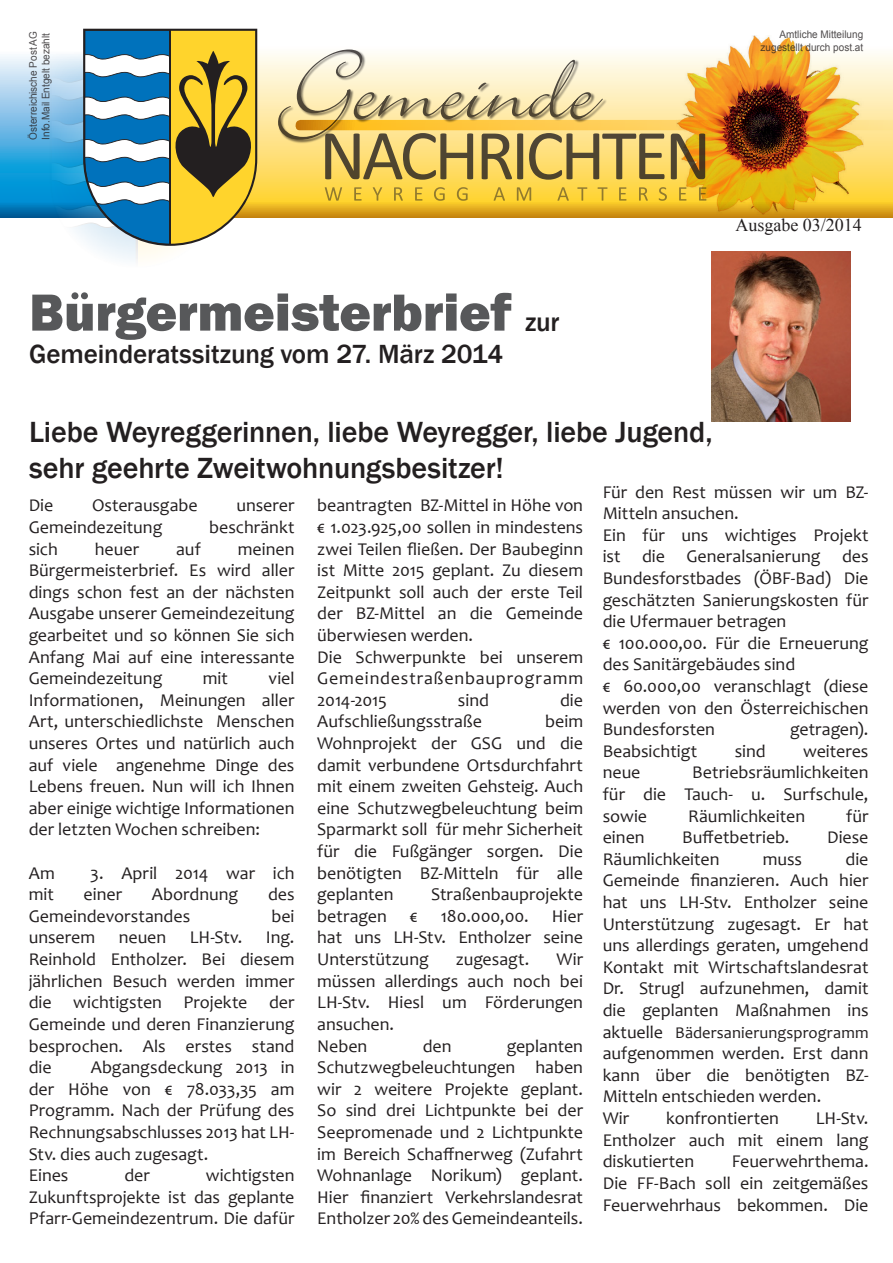
<style>
.page{position:relative;width:893px;height:1263px;background:#fff}
.page>*{position:absolute;margin:0;border:0;box-sizing:border-box;transform-origin:0 0}
.t1{font:800 54px "Franklin Gothic";letter-spacing:-.005em;color:#57585a}
.t2{font:500 30px "Franklin Gothic";letter-spacing:-.005em;color:#231f20}
.t3{font:500 27px "Franklin Gothic";letter-spacing:-.005em;color:#231f20}
.t4{font:18px/21.6px "Candara";color:#231f20;text-align:justify}
.t5{font:18px "Times New Roman";color:#231f20}
.t6{font:16.5px "Candara";letter-spacing:.005em;color:#231f20}
.t7{font:10.5px/12.6px "Arial";color:#231f20;text-align:right;scale:.95 1}
.s1{font-weight:500;font-size:27px;color:#231f20}
.s2{font-size:18px}
</style>
<div class="page">
<img style="left:729px;top:36px;width:79px;height:11px">
<svg style="left:0;top:56px;width:49px;height:161px;background:#60b4e1"></svg>
<svg style="left:257px;top:47px;width:636px;height:170px;background:#edc246"></svg>
<svg style="left:49px;top:29px;width:208px;height:231px"></svg>
<svg style="left:325px;top:187px;width:381px;height:14px;background:#ecc539"></svg>
<img style="left:278px;top:50px;width:615px;height:130px">
<img style="left:711px;top:251px;width:139px;height:170px">
<p class="t7" style="left:27px;top:140px;width:116px;text-align:left;rotate:-90deg">Österreichische Post AG<br>Info.Mail Entgelt bezahlt</p>
<p class="t1" style="left:29px;top:277px;width:532px">Bürgermeisterbrief <span class="s1">zur</span></p>
<p class="t3" style="left:29px;top:337px;width:476px">Gemeinderatssitzung vom 27. März 2014</p>
<p class="t7" style="left:761px;top:28px;width:109px">Amtliche Mitteilung zugestellt durch post.at</p>
<p class="t5" style="left:735px;top:213px;width:128px">Ausgabe 03/2014</p>
<p class="t2" style="left:29px;top:414px;width:685px">Liebe Weyreggerinnen, liebe Weyregger, liebe Jugend,</p>
<p class="t2" style="left:29px;top:450px;width:476px">sehr geehrte Zweitwohnungsbesitzer!</p>
<p class="t4" style="left:603px;top:481px;width:267px">Für den Rest müssen wir um BZ-<br>Mitteln ansuchen.</p>
<p class="t4" style="left:603px;top:524px;width:267px">Ein für uns wichtiges Projekt ist die Generalsanierung des Bundesforstbades (ÖBF-Bad) Die geschätzten Sanierungskosten für die Ufermauer betragen</p>
<p class="t4" style="left:603px;top:632px;width:267px">€ 100.000,00. Für die Erneuerung des Sanitärgebäudes sind</p>
<p class="t4" style="left:603px;top:675px;width:267px">€ 60.000,00 veranschlagt (diese werden von den Österreichischen Bundesforsten</p>
<p class="t4" style="left:29px;top:495px;width:26px">Die</p>
<p class="t4" style="left:92px;top:495px;width:107px">Osterausgabe</p>
<p class="t4" style="left:236px;top:495px;width:60px">unserer</p>
<p class="t4" style="left:29px;top:516px;width:135px">Gemeindezeitung</p>
<p class="t4" style="left:209px;top:516px;width:87px">beschränkt</p>
<p class="t4" style="left:29px;top:538px;width:31px">sich</p>
<p class="t4" style="left:95px;top:538px;width:46px">heuer</p>
<p class="t4" style="left:176px;top:538px;width:26px">auf</p>
<p class="t4" style="left:317px;top:495px;width:267px">beantragten BZ-Mittel in Höhe von € 1.023.925,00 sollen in mindestens zwei Teilen fließen. Der Baubeginn ist Mitte 2015 geplant. Zu diesem Zeitpunkt soll auch der erste Teil der BZ-Mittel an die Gemeinde überwiesen werden.</p>
<p class="t4" style="left:317px;top:646px;width:267px">Die Schwerpunkte bei unserem Gemeindestraßenbauprogramm 2014-2015</p>
<p class="t4" style="left:29px;top:538px;width:267px;text-indent:209px">meinen Bürgermeisterbrief. Es wird aller dings schon fest an der nächsten Ausgabe unserer Gemeindezeitung gearbeitet und so können Sie sich Anfang Mai auf eine interessante Gemeindezeitung</p>
<p class="t4" style="left:29px;top:667px;width:267px;text-indent:240px">viel Informationen, Meinungen aller Art, unterschiedlichste Menschen unseres Ortes und natürlich auch auf viele angenehme Dinge des Lebens freuen. Nun will ich Ihnen aber einige wichtige Informationen der letzten Wochen schreiben:</p>
<p class="t4" style="left:29px;top:862px;width:28px">Am</p>
<p class="t4" style="left:90px;top:862px;width:206px">3. April 2014 war ich</p>
<p class="t4" style="left:29px;top:883px;width:27px">mit</p>
<p class="t4" style="left:84px;top:883px;width:40px">einer</p>
<p class="t4" style="left:152px;top:883px;width:88px">Abordnung</p>
<p class="t4" style="left:268px;top:883px;width:28px">des</p>
<p class="t4" style="left:29px;top:905px;width:163px">Gemeindevorstandes</p>
<p class="t4" style="left:271px;top:905px;width:25px">bei</p>
<p class="t4" style="left:29px;top:927px;width:68px">unserem</p>
<p class="t4" style="left:119px;top:927px;width:49px">neuen</p>
<p class="t4" style="left:190px;top:927px;width:54px">LH-Stv.</p>
<p class="t4" style="left:203px;top:667px;width:27px">mit</p>
<p class="t4" style="left:458px;top:689px;width:33px">sind</p>
<p class="t4" style="left:560px;top:689px;width:25px">die</p>
<p class="t4" style="left:317px;top:711px;width:166px">Aufschließungsstraße</p>
<p class="t4" style="left:317px;top:711px;width:267px;text-indent:228px">beim Wohnprojekt der GSG und die damit verbundene Ortsdurchfahrt mit einem zweiten Gehsteig. Auch eine Schutzwegbeleuchtung beim Sparmarkt soll für mehr Sicherheit für die Fußgänger sorgen. Die benötigten BZ-Mitteln für alle geplanten</p>
<p class="t4" style="left:790px;top:718px;width:80px">getragen).</p>
<p class="t4" style="left:603px;top:740px;width:96px">Beabsichtigt</p>
<p class="t4" style="left:735px;top:740px;width:33px">sind</p>
<p class="t4" style="left:803px;top:740px;width:67px">weiteres</p>
<p class="t4" style="left:603px;top:762px;width:39px">neue</p>
<p class="t4" style="left:603px;top:762px;width:267px;text-indent:90px">Betriebsräumlichkeiten für die Tauch- u. Surfschule, sowie</p>
<p class="t4" style="left:688px;top:805px;width:118px">Räumlichkeiten</p>
<p class="t4" style="left:846px;top:805px;width:24px">für</p>
<p class="t4" style="left:603px;top:826px;width:43px">einen</p>
<p class="t4" style="left:682px;top:826px;width:109px">Buffetbetrieb.</p>
<p class="t4" style="left:827px;top:826px;width:43px">Diese</p>
<p class="t4" style="left:603px;top:848px;width:118px">Räumlichkeiten</p>
<p class="t4" style="left:763px;top:848px;width:41px">muss</p>
<p class="t4" style="left:603px;top:848px;width:267px;text-indent:243px">die Gemeinde finanzieren. Auch hier hat uns LH-Stv. Entholzer seine Unterstützung zugesagt. Er hat uns allerdings geraten, umgehend Kontakt mit Wirtschaftslandesrat Dr. Strugl aufzunehmen, damit die geplanten Maßnahmen ins</p>
<p class="t6" style="left:603px;top:1022px;width:267px"><span class="s2">aktuelle</span> Bädersanierungsprogramm</p>
<p class="t4" style="left:603px;top:1042px;width:267px">aufgenommen werden. Erst dann kann über die benötigten BZ-Mitteln entschieden werden.</p>
<p class="t4" style="left:603px;top:1107px;width:28px">Wir</p>
<p class="t4" style="left:666px;top:1107px;width:114px">konfrontierten</p>
<p class="t4" style="left:431px;top:883px;width:153px">Straßenbauprojekte</p>
<p class="t4" style="left:317px;top:905px;width:71px">betragen</p>
<p class="t4" style="left:410px;top:905px;width:9px">€</p>
<p class="t4" style="left:441px;top:905px;width:89px">180.000,00.</p>
<p class="t4" style="left:317px;top:905px;width:267px;text-indent:235px">Hier hat uns LH-Stv. Entholzer seine Unterstützung</p>
<p class="t4" style="left:29px;top:927px;width:267px;text-indent:237px">Ing.<br>Reinhold Entholzer. Bei diesem jährlichen Besuch werden immer die wichtigsten Projekte der Gemeinde und deren Finanzierung besprochen. Als erstes stand die</p>
<p class="t4" style="left:317px;top:948px;width:267px;text-indent:239px">Wir müssen allerdings auch noch bei LH-Stv. Hiesl um Förderungen ansuchen.</p>
<p class="t4" style="left:317px;top:1035px;width:52px">Neben</p>
<p class="t4" style="left:423px;top:1035px;width:30px">den</p>
<p class="t4" style="left:456px;top:948px;width:75px">zugesagt.</p>
<p class="t4" style="left:317px;top:1035px;width:267px;text-indent:190px">geplanten Schutzwegbeleuchtungen haben wir 2 weitere Projekte geplant.<br>So sind drei Lichtpunkte bei der Seepromenade und 2 Lichtpunkte im Bereich Schaffnerweg (Zufahrt Wohnanlage Norikum) geplant.<br>Hier finanziert Verkehrslandesrat Entholzer 20% des Gemeindeanteils.</p>
<p class="t4" style="left:29px;top:1056px;width:267px;text-indent:62px">Abgangsdeckung 2013 in der Höhe von € 78.033,35 am Programm. Nach der Prüfung des Rechnungsabschlusses 2013 hat LH-Stv. dies auch zugesagt.</p>
<p class="t4" style="left:29px;top:1164px;width:41px">Eines</p>
<p class="t4" style="left:124px;top:1164px;width:27px">der</p>
<p class="t4" style="left:603px;top:1107px;width:267px;text-indent:213px">LH-Stv.<br>Entholzer auch mit einem lang diskutierten</p>
<p class="t4" style="left:603px;top:1150px;width:267px;text-indent:129px">Feuerwehrthema.<br>Die FF-Bach soll ein zeitgemäßes Feuerwehrhaus bekommen. Die</p>
<p class="t4" style="left:29px;top:1164px;width:267px;text-indent:177px">wichtigsten Zukunftsprojekte ist das geplante Pfarr-Gemeindezentrum. Die dafür</p>
</div>
